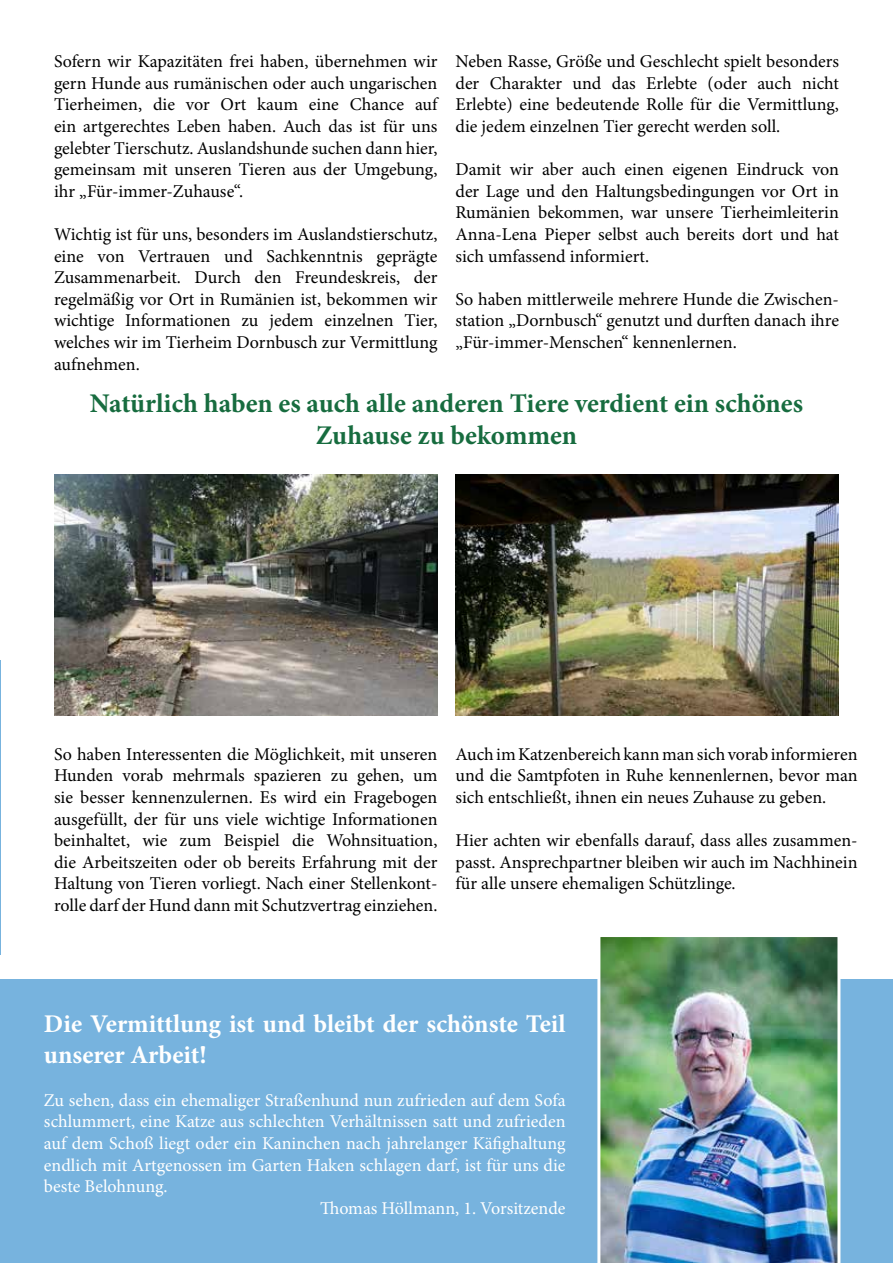
<style>
.page{position:relative;width:893px;height:1263px;background:#fff}
.page>*{position:absolute;margin:0;border:0;box-sizing:border-box;transform-origin:0 0}
.t1{font:700 27px/32.4px "Minion Pro";color:#176c3f;text-align:center}
.t2{font:700 25.5px/30.6px "Minion Pro";letter-spacing:-.005em;color:#fff}
.t3{font:18px/21.6px "Minion Pro";color:#000;text-align:justify}
.t4{font:18px "Minion Pro";color:#fff}
</style>
<div class="page">
<hr style="left:0;top:660px;width:1px;height:295px;background:#77b3de">
<div style="left:1px;top:979px;width:892px;height:284px;background:#77b3de"></div>
<img style="left:54px;top:474px;width:383px;height:242px">
<img style="left:455px;top:474px;width:384px;height:242px">
<img style="left:597px;top:937px;width:243px;height:326px">
<p class="t3" style="left:54px;top:51px;width:385px">Sofern wir Kapazitäten frei haben, übernehmen wir gern Hunde aus rumänischen oder auch ungarischen Tierheimen, die vor Ort kaum eine Chance auf ein artgerechtes Leben haben. Auch das ist für uns gelebter Tierschutz. Auslandshunde suchen dann hier, gemeinsam mit unseren Tieren aus der Umgebung, ihr „Für-immer-Zuhause“.</p>
<p class="t3" style="left:54px;top:223px;width:385px">Wichtig ist für uns, besonders im Auslandstierschutz, eine von Vertrauen und Sachkenntnis geprägte Zusammenarbeit. Durch den Freundeskreis, der regelmäßig vor Ort in Rumänien ist, bekommen wir wichtige Informationen zu jedem einzelnen Tier, welches wir im Tierheim Dornbusch zur Vermittlung aufnehmen.</p>
<p class="t3" style="left:455px;top:51px;width:385px">Neben Rasse, Größe und Geschlecht spielt besonders der Charakter und das Erlebte (oder auch nicht Erlebte) eine bedeutende Rolle für die Vermittlung, die jedem einzelnen Tier gerecht werden soll.</p>
<p class="t3" style="left:455px;top:159px;width:385px">Damit wir aber auch einen eigenen Eindruck von der Lage und den Haltungsbedingungen vor Ort in Rumänien bekommen, war unsere Tierheimleiterin Anna-Lena Pieper selbst auch bereits dort und hat sich umfassend informiert.</p>
<p class="t3" style="left:455px;top:288px;width:385px">So haben mittlerweile mehrere Hunde die Zwischen&shy;station „Dornbusch“ genutzt und durften danach ihre „Für-immer-Menschen“ kennenlernen.</p>
<h1 class="t1" style="left:90px;top:386px;width:715px">Natürlich haben es auch alle anderen Tiere verdient ein schönes<br>Zuhause zu bekommen</h1>
<p class="t3" style="left:54px;top:743px;width:385px">So haben Interessenten die Möglichkeit, mit unseren Hunden vorab mehrmals spazieren zu gehen, um sie besser kennenzulernen. Es wird ein Fragebogen ausgefüllt, der für uns viele wichtige Informationen beinhaltet, wie zum Beispiel die Wohnsituation, die Arbeitszeiten oder ob bereits Erfahrung mit der Haltung von Tieren vorliegt. Nach einer Stellenkont&shy;rolle darf der Hund dann mit Schutzvertrag einziehen.</p>
<p class="t3" style="left:455px;top:743px;width:404px">Auch im Katzenbereich kann man sich vorab informieren und die Samtpfoten in Ruhe kennenlernen, bevor man sich entschließt, ihnen ein neues Zuhause zu geben.</p>
<p class="t3" style="left:455px;top:830px;width:404px">Hier achten wir ebenfalls darauf, dass alles zusammen&shy;passt. Ansprechpartner bleiben wir auch im Nachhinein für alle unsere ehemaligen Schützlinge.</p>
<h2 class="t2" style="left:44px;top:1008px;width:523px">Die Vermittlung ist und bleibt der schönste Teil unserer Arbeit!</h2>
<p class="t4" style="left:44px;top:1088px;width:523px">Zu sehen, dass ein ehemaliger Straßenhund nun zufrieden auf dem Sofa</p>
<p class="t4" style="left:44px;top:1109px;width:523px">schlummert, eine Katze aus schlechten Verhältnissen satt und zufrieden</p>
<p class="t4" style="left:44px;top:1131px;width:523px">auf dem Schoß liegt oder ein Kaninchen nach jahrelanger Käfighaltung</p>
<p class="t4" style="left:44px;top:1153px;width:523px">endlich mit Artgenossen im Garten Haken schlagen darf, ist für uns die</p>
<p class="t4" style="left:44px;top:1174px;width:125px">beste Belohnung.</p>
<p class="t4" style="left:320px;top:1196px;width:247px">Thomas Höllmann, 1. Vorsitzende</p>
</div>
